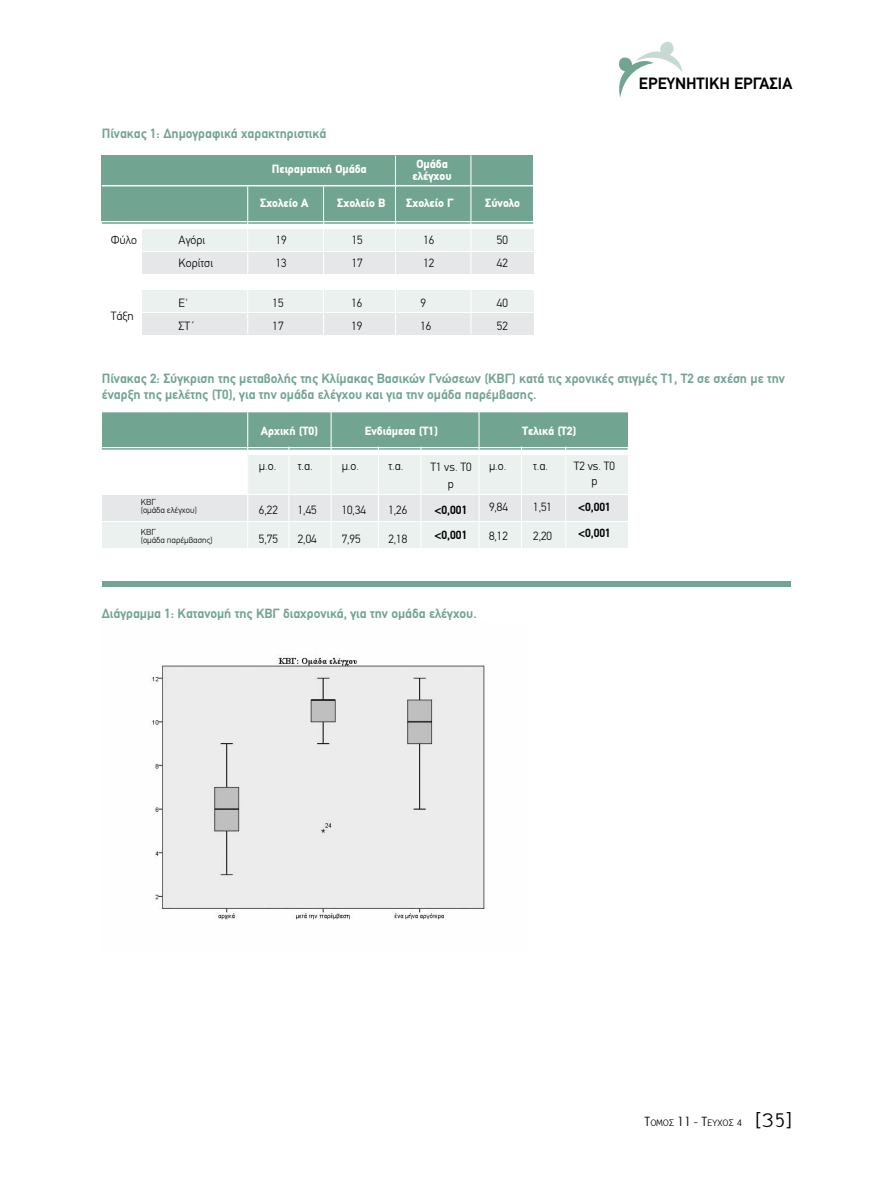
<style>
.page{position:relative;width:893px;height:1191px;background:#fff}
.page>*{position:absolute;margin:0;border:0;box-sizing:border-box;transform-origin:0 0}
.t1{font:700 16.5px "PF Din Text";color:#000}
.t2{font:700 13.5px/16.2px "PF Din Text";color:#72a492}
.t3{font:300 12px/22.8px "PF Din Text";color:#000}
.t4{font:900 12px/12px "PF Din Text";color:#fff;text-align:center}
.t5{font:700 12px/25.8px "PF Din Text";color:#000}
.t6{font:10.05px "PF Report";color:#000}
.t7{font:300 8.7px/7.8px "PF Din Text";color:#000}
.s1{font-size:14.25px}
.s2{font-size:21px}
</style>
<div class="page">
<svg style="left:619px;top:41px;width:63px;height:57px"></svg>
<div style="left:142px;top:252px;width:391px;height:21px;background:#e6e7e8"></div>
<div style="left:142px;top:313px;width:391px;height:21px;background:#e6e7e8"></div>
<div style="left:247px;top:455px;width:381px;height:38px;background:#eaf1ef"></div>
<div style="left:102px;top:495px;width:526px;height:26px;background:#e6e7e8"></div>
<div style="left:102px;top:522px;width:526px;height:26px;background:#eaf1ef"></div>
<div style="left:142px;top:229px;width:391px;height:21px;background:#eaf1ef"></div>
<div style="left:142px;top:290px;width:391px;height:21px;background:#eaf1ef"></div>
<div style="left:102px;top:412px;width:526px;height:34px;background:#72a492"></div>
<div style="left:102px;top:155px;width:431px;height:66px;background:#72a492"></div>
<hr style="left:102px;top:185px;width:431px;height:1px;background:#fff">
<hr style="left:102px;top:448px;width:526px;height:1px;background:#72a492">
<hr style="left:102px;top:222px;width:431px;height:2px;background:#72a492">
<hr style="left:247px;top:412px;width:1px;height:148px;background:#fff">
<hr style="left:247px;top:186px;width:1px;height:148px;background:#fff">
<hr style="left:288px;top:446px;width:1px;height:121px;background:#fff">
<hr style="left:378px;top:446px;width:1px;height:121px;background:#fff">
<hr style="left:323px;top:186px;width:1px;height:155px;background:#fff">
<hr style="left:331px;top:411px;width:1px;height:155px;background:#fff">
<hr style="left:420px;top:446px;width:1px;height:120px;background:#fff">
<hr style="left:521px;top:446px;width:1px;height:120px;background:#fff">
<hr style="left:565px;top:446px;width:1px;height:120px;background:#fff">
<hr style="left:395px;top:155px;width:1px;height:185px;background:#fff">
<hr style="left:478px;top:411px;width:2px;height:150px;background:#fff">
<hr style="left:470px;top:155px;width:1px;height:179px;background:#fff">
<div style="left:102px;top:581px;width:689px;height:6px;background:#72a492"></div>
<img style="left:150px;top:657px;width:336px;height:263px">
<p class="t2" style="left:102px;top:125px;width:226px">Πίνακας 1: ∆ηµογραφικά χαρακτηριστικά</p>
<p class="t4" style="left:272px;top:163px;width:97px">Πειραµατική Οµάδα</p>
<p class="t4" style="left:412px;top:158px;width:41px">Οµάδα ελέγχου</p>
<p class="t3" style="left:111px;top:228px;width:28px">Φύλο</p>
<p class="t3" style="left:179px;top:228px;width:36px">Αγόρι<br>Κορίτσι</p>
<p class="t4" style="left:260px;top:196px;width:50px">Σχολείο Α</p>
<p class="t4" style="left:337px;top:196px;width:50px">Σχολείο Β</p>
<p class="t4" style="left:406px;top:196px;width:49px">Σχολείο Γ</p>
<p class="t4" style="left:485px;top:196px;width:37px">Σύνολο</p>
<p class="t3" style="left:276px;top:228px;width:12px">19<br>13</p>
<p class="t3" style="left:352px;top:228px;width:12px">15<br>17</p>
<p class="t3" style="left:423px;top:228px;width:12px">16<br>12</p>
<p class="t3" style="left:497px;top:228px;width:12px">50<br>42</p>
<p class="t3" style="left:111px;top:304px;width:24px">Τάξη</p>
<p class="t3" style="left:179px;top:292px;width:18px">Ε'<br>ΣΤ΄</p>
<p class="t3" style="left:273px;top:292px;width:12px">15<br>17</p>
<p class="t3" style="left:351px;top:292px;width:12px">16<br>19</p>
<p class="t3" style="left:420px;top:292px;width:12px">9<br>16</p>
<p class="t3" style="left:497px;top:292px;width:12px">40<br>52</p>
<p class="t1" style="left:639px;top:74px;width:155px">ΕΡΕΥΝΗΤΙΚΗ ΕΡΓΑΣΙΑ</p>
<p class="t2" style="left:102px;top:370px;width:685px">Πίνακας 2: Σύγκριση της µεταβολής της Κλίµακας Βασικών Γνώσεων (ΚΒΓ) κατά τις χρονικές στιγµές Τ1, Τ2 σε σχέση µε την έναρξη της µελέτης (Τ0), για την οµάδα ελέγχου και για την οµάδα παρέµβασης.</p>
<p class="t7" style="left:141px;top:498px;width:57px">ΚΒΓ<br>(οµάδα ελέγχου)</p>
<p class="t7" style="left:141px;top:528px;width:73px">ΚΒΓ<br>(οµάδα παρέµβασης)</p>
<p class="t4" style="left:261px;top:425px;width:58px">Αρχική (Τ0)</p>
<p class="t4" style="left:365px;top:425px;width:75px">Ενδιάµεσα (Τ1)</p>
<p class="t4" style="left:522px;top:425px;width:56px">Τελικά (Τ2)</p>
<p class="t3" style="left:259px;top:454px;width:19px">µ.ο.</p>
<p class="t3" style="left:259px;top:498px;width:20px">6,22</p>
<p class="t3" style="left:259px;top:527px;width:20px">5,75</p>
<p class="t3" style="left:298px;top:454px;width:16px">τ.α.</p>
<p class="t3" style="left:298px;top:498px;width:20px">1,45</p>
<p class="t3" style="left:298px;top:527px;width:20px">2,04</p>
<p class="t3" style="left:342px;top:454px;width:19px">µ.ο.</p>
<p class="t3" style="left:342px;top:498px;width:26px">10,34</p>
<p class="t3" style="left:342px;top:527px;width:20px">7,95</p>
<p class="t3" style="left:388px;top:454px;width:16px">τ.α.</p>
<p class="t3" style="left:388px;top:498px;width:20px">1,26</p>
<p class="t3" style="left:388px;top:527px;width:20px">2,18</p>
<p class="t3" style="left:430px;top:458px;width:43px;line-height:16.8px;text-align:center">Τ1 vs. T0 p</p>
<p class="t5" style="left:435px;top:496px;width:34px">&lt;0,001 &lt;0,001</p>
<p class="t3" style="left:489px;top:454px;width:19px">µ.ο.</p>
<p class="t3" style="left:489px;top:495px;width:20px">9,84</p>
<p class="t3" style="left:489px;top:524px;width:20px">8,12</p>
<p class="t3" style="left:533px;top:454px;width:16px">τ.α.</p>
<p class="t3" style="left:533px;top:495px;width:20px">1,51</p>
<p class="t3" style="left:533px;top:524px;width:20px">2,20</p>
<p class="t3" style="left:574px;top:458px;width:43px;line-height:15px;text-align:center">Τ2 vs. T0 p</p>
<p class="t5" style="left:578px;top:493px;width:34px">&lt;0,001 &lt;0,001</p>
<p class="t2" style="left:102px;top:605px;width:377px">∆ιάγραµµα 1: Κατανοµή της ΚΒΓ διαχρονικά, για την οµάδα ελέγχου.</p>
<p class="t6" style="left:644px;top:1118px;width:149px"><span class="s1">Τ</span>ΟΜΟΣ <span class="s1">11</span> - <span class="s1">Τ</span>ΕΥΧΟΣ 4 <span class="s2">[35]</span></p>
</div>
